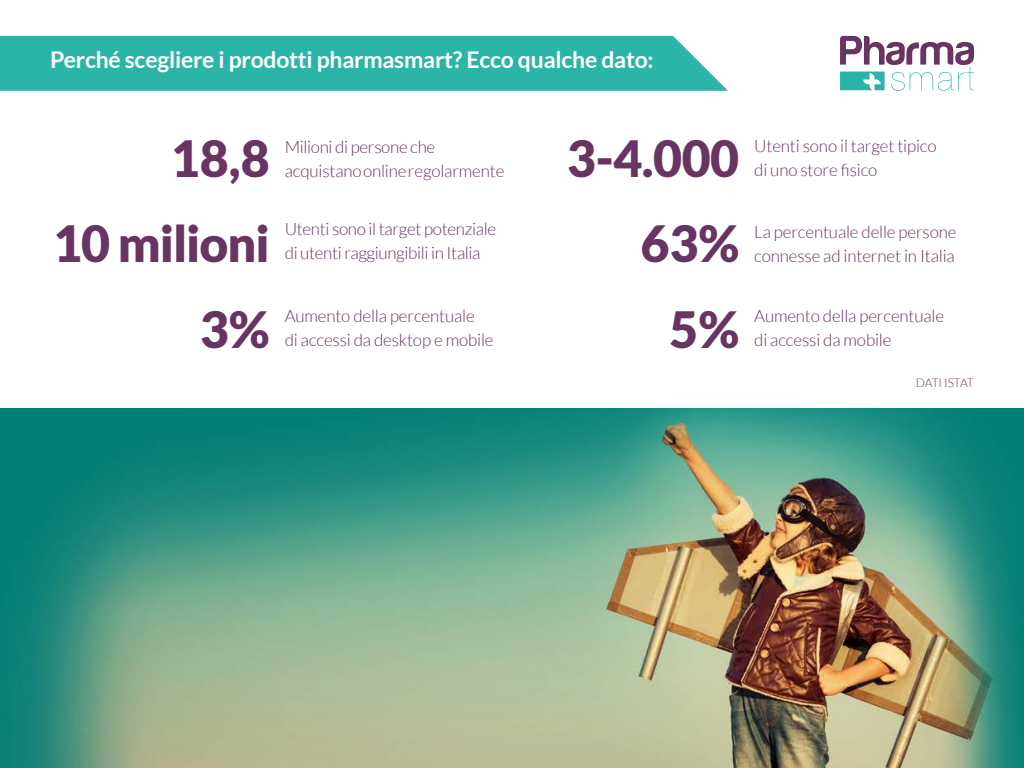
<style>
.page{position:relative;width:1024px;height:768px;background:#fff}
.page>*{position:absolute;margin:0;border:0;box-sizing:border-box;transform-origin:0 0}
.t1{font:900 50px "Lato";letter-spacing:-.02em;color:#683461}
.t2{font:700 23px "Lato";letter-spacing:-.01em;color:#fff}
.t3{font:300 17px "Lato";letter-spacing:-.01em;color:#683461}
.t4{font:300 12px "Lato";letter-spacing:-.025em;color:#683461}
</style>
<div class="page">
<div style="left:0;top:36px;width:728px;height:55px;background:#2db4a9"></div>
<img style="left:0;top:409px;width:1024px;height:359px">
<svg style="left:840px;top:36px;width:134px;height:55px"></svg>
<p class="t2" style="left:50px;top:46px;width:605px">Perché scegliere i prodotti pharmasmart? Ecco qualche dato:</p>
<p class="t1" style="left:171px;top:129px;width:100px">18,8</p>
<p class="t1" style="left:53px;top:214px;width:218px">10 milioni</p>
<p class="t3" style="left:285px;top:138px;width:152px">Milioni di persone che</p>
<p class="t3" style="left:285px;top:162px;width:221px">acquistano online regolarmente</p>
<p class="t3" style="left:285px;top:220px;width:213px">Utenti sono il target potenziale</p>
<p class="t3" style="left:285px;top:244px;width:197px">di utenti raggiungibili in Italia</p>
<p class="t1" style="left:567px;top:129px;width:174px">3-4.000</p>
<p class="t3" style="left:754px;top:137px;width:184px">Utenti sono il target tipico</p>
<p class="t3" style="left:754px;top:161px;width:125px">di uno store fisico</p>
<p class="t1" style="left:640px;top:214px;width:100px">63%</p>
<p class="t3" style="left:754px;top:223px;width:204px">La percentuale delle persone</p>
<p class="t3" style="left:754px;top:247px;width:202px">connesse ad internet in Italia</p>
<p class="t3" style="left:285px;top:307px;width:191px">Aumento della percentuale</p>
<p class="t3" style="left:285px;top:331px;width:210px">di accessi da desktop e mobile</p>
<p class="t1" style="left:200px;top:301px;width:71px">3%</p>
<p class="t1" style="left:669px;top:301px;width:71px">5%</p>
<p class="t3" style="left:754px;top:307px;width:191px">Aumento della percentuale</p>
<p class="t3" style="left:754px;top:331px;width:139px">di accessi da mobile</p>
<p class="t4" style="left:916px;top:376px;width:60px">DATI ISTAT</p>
</div>
